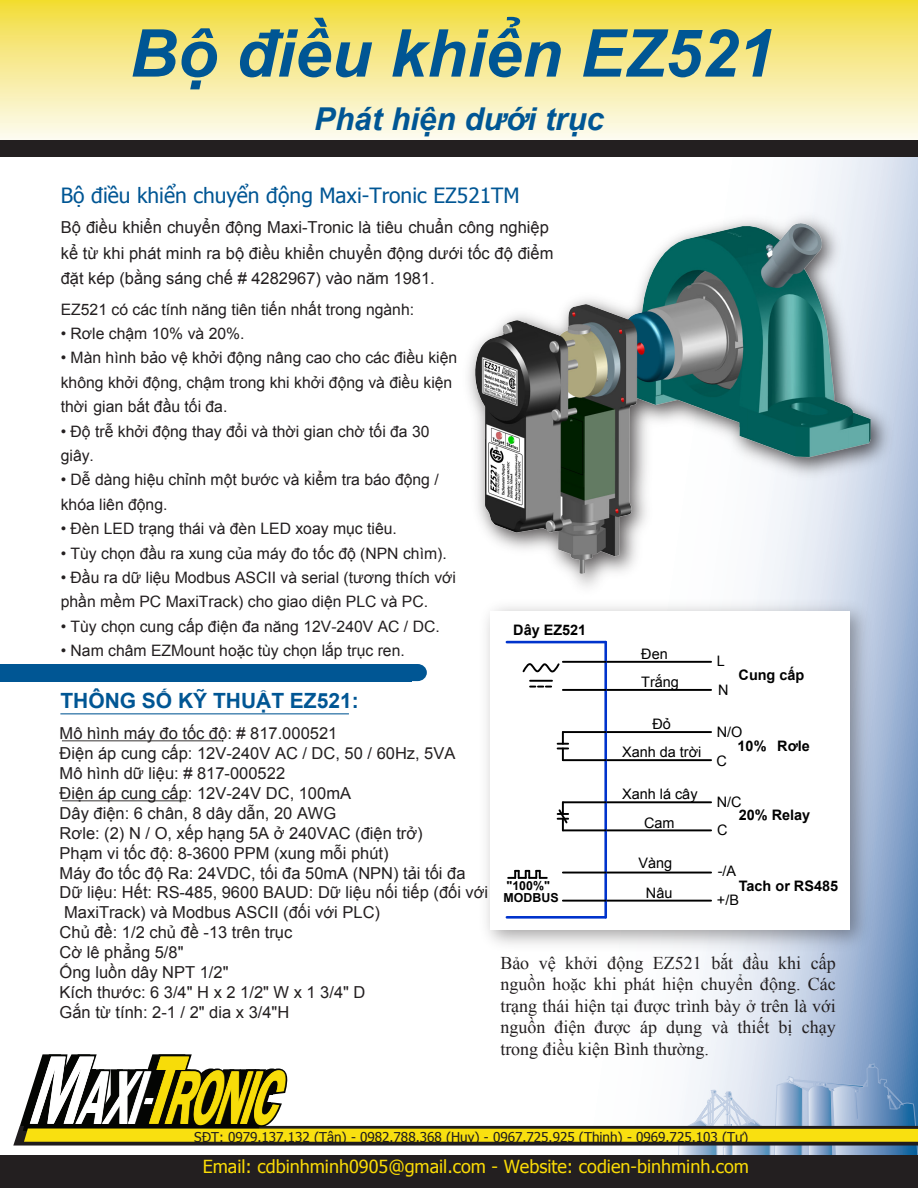
<style>
.page{position:relative;width:918px;height:1188px;background:#fff}
.page>*{position:absolute;margin:0;border:0;box-sizing:border-box;transform-origin:0 0}
.t1{font:italic 600 78.3px "Franklin Gothic";color:#040503;scale:.54 1}
.t2{font:italic 700 66px "Arial";color:#005694}
.t3{font:italic 700 31.5px "Arial";color:#005694}
.t4{font:21px "Tahoma";color:#005694}
.t5{font:700 21px "Arial";color:#005694}
.t6{font:18px/21.5px "Times New Roman";color:#231f20;text-align:justify}
.t7{font:18px "Tahoma";color:#fadb06}
.t8{font:16.5px/19.8px "Arial";color:#231f20}
.t9{font:15.75px/24.5px "Arial";color:#231f20}
.t10{font:14.4px/28px "Arial";color:#000;text-align:center}
.t11{font:700 14.4px "Arial";color:#000}
.t12{font:13.5px "Tahoma";color:#201d1e}
.t13{font:700 12.45px "Arial";color:#000}
.s1{font-size:100.65px}
.s2{font-size:53.7px}
</style>
<div class="page">
<svg style="left:697px;top:157px;width:221px;height:859px"></svg>
<div style="left:0;top:664px;width:412px;height:17px;background:#005694"></div>
<svg style="left:412px;top:664px;width:15px;height:17px"></svg>
<div style="left:0;top:1155px;width:918px;height:33px;background:#231f20"></div>
<hr style="left:62px;top:740px;width:159px;height:1px;background:#231f20">
<hr style="left:62px;top:800px;width:124px;height:1px;background:#231f20">
<svg style="left:0;top:0;width:918px;height:141px;background:#f6ea96"></svg>
<div style="left:0;top:141px;width:918px;height:16px;background:#231f20"></div>
<img style="left:573px;top:206px;width:326px;height:396px">
<img style="left:468px;top:216px;width:411px;height:360px">
<hr style="left:60px;top:713px;width:289px;height:1px;background:#005694">
<img style="left:486px;top:594px;width:393px;height:364px">
<div style="left:491px;top:611px;width:359px;height:319px;background:#fff"></div>
<hr style="left:606px;top:900px;width:105px;height:2px;background:#000">
<hr style="left:606px;top:872px;width:105px;height:2px;background:#000">
<hr style="left:606px;top:829px;width:105px;height:2px;background:#000">
<hr style="left:606px;top:801px;width:105px;height:2px;background:#000">
<hr style="left:606px;top:759px;width:105px;height:2px;background:#000">
<hr style="left:606px;top:731px;width:105px;height:2px;background:#000">
<hr style="left:606px;top:689px;width:105px;height:2px;background:#000">
<hr style="left:606px;top:661px;width:105px;height:2px;background:#000">
<hr style="left:604px;top:642px;width:3px;height:275px;background:#03c">
<hr style="left:507px;top:641px;width:99px;height:2px;background:#03c">
<hr style="left:507px;top:916px;width:99px;height:3px;background:#03c">
<hr style="left:563px;top:731px;width:43px;height:2px;background:#000">
<hr style="left:563px;top:689px;width:43px;height:2px;background:#000">
<hr style="left:563px;top:661px;width:43px;height:2px;background:#000">
<hr style="left:563px;top:759px;width:43px;height:2px;background:#000">
<hr style="left:563px;top:801px;width:43px;height:2px;background:#000">
<hr style="left:563px;top:829px;width:43px;height:2px;background:#000">
<hr style="left:563px;top:872px;width:43px;height:2px;background:#000">
<hr style="left:563px;top:900px;width:43px;height:2px;background:#000">
<svg style="left:558px;top:732px;width:10px;height:28px"></svg>
<svg style="left:557px;top:802px;width:12px;height:28px"></svg>
<svg style="left:522px;top:663px;width:38px;height:10px"></svg>
<svg style="left:508px;top:870px;width:39px;height:9px"></svg>
<hr style="left:530px;top:680px;width:22px;height:2px;background:#000">
<svg style="left:530px;top:686px;width:22px;height:2px"></svg>
<svg style="left:13px;top:1016px;width:905px;height:139px"></svg>
<h2 class="t2" style="left:130px;top:17px;width:646px">Bộ điều khiển EZ521</h2>
<h3 class="t3" style="left:314px;top:101px;width:292px">Phát hiện dưới trục</h3>
<p class="t4" style="left:61px;top:182px;width:460px">Bộ điều khiển chuyển động Maxi-Tronic EZ521TM</p>
<p class="t8" style="left:61px;top:215px;width:494px;line-height:25.5px">Bộ điều khiển chuyển động Maxi-Tronic là tiêu chuẩn công nghiệp kể từ khi phát minh ra bộ điều khiển chuyển động dưới tốc độ điểm đặt kép (bằng sáng chế # 4282967) vào năm 1981.</p>
<p class="t9" style="left:61px;top:297px;width:355px">EZ521 có các tính năng tiên tiến nhất trong ngành:</p>
<p class="t9" style="left:61px;top:321px;width:185px">• Rơle chậm 10% và 20%.</p>
<p class="t9" style="left:61px;top:346px;width:398px">• Màn hình bảo vệ khởi động nâng cao cho các điều kiện không khởi động, chậm trong khi khởi động và điều kiện thời gian bắt đầu tối đa.</p>
<p class="t9" style="left:61px;top:419px;width:370px">• Độ trễ khởi động thay đổi và thời gian chờ tối đa 30 giây.</p>
<p class="t9" style="left:61px;top:468px;width:380px">• Dễ dàng hiệu chỉnh một bước và kiểm tra báo động / khóa liên động.</p>
<p class="t9" style="left:61px;top:516px;width:338px">• Đèn LED trạng thái và đèn LED xoay mục tiêu.</p>
<p class="t9" style="left:61px;top:541px;width:388px">• Tùy chọn đầu ra xung của máy đo tốc độ (NPN chìm).</p>
<p class="t9" style="left:61px;top:565px;width:397px">• Đầu ra dữ liệu Modbus ASCII và serial (tương thích với phần mềm PC MaxiTrack) cho giao diện PLC và PC.</p>
<p class="t9" style="left:61px;top:614px;width:381px">• Tùy chọn cung cấp điện đa năng 12V-240V AC / DC.</p>
<p class="t9" style="left:61px;top:638px;width:346px">• Nam châm EZMount hoặc tùy chọn lắp trục ren.</p>
<p class="t5" style="left:60px;top:689px;width:300px">THÔNG SỐ KỸ THUẬT EZ521:</p>
<p class="t11" style="left:513px;top:622px;width:75px">Dây EZ521</p>
<p class="t10" style="left:641px;top:640px;width:39px;text-align:left">Đen<br>Trắng</p>
<p class="t10" style="left:717px;top:647px;width:10px">L</p>
<p class="t10" style="left:718px;top:676px;width:12px">N</p>
<p class="t11" style="left:739px;top:667px;width:67px">Cung cấp</p>
<p class="t8" style="left:60px;top:724px;width:430px">Mô hình máy đo tốc độ: # 817.000521<br>Điện áp cung cấp: 12V-240V AC / DC, 50 / 60Hz, 5VA<br>Mô hình dữ liệu: # 817-000522<br>Điện áp cung cấp: 12V-24V DC, 100mA<br>Dây điện: 6 chân, 8 dây dẫn, 20 AWG<br>Rơle: (2) N / O, xếp hạng 5A ở 240VAC (điện trở)<br>Phạm vi tốc độ: 8-3600 PPM (xung mỗi phút)<br>Máy đo tốc độ Ra: 24VDC, tối đa 50mA (NPN) tải tối đa Dữ liệu: Hết: RS-485, 9600 BAUD: Dữ liệu nối tiếp (đối với MaxiTrack) và Modbus ASCII (đối với PLC)<br>Chủ đề: 1/2 chủ đề -13 trên trục<br>Cờ lê phẳng 5/8"<br>Ống luồn dây NPT 1/2"<br>Kích thước: 6 3/4" H x 2 1/2" W x 1 3/4" D<br>Gắn từ tính: 2-1 / 2" dia x 3/4"H</p>
<h1 class="t1" style="left:25px;top:1049px;width:520px"><span class="s1">M</span>AXI<span class="s1">T</span><span class="s2">-</span> RONIC</h1>
<p class="t10" style="left:622px;top:710px;width:81px">Đỏ<br>Xanh da trời</p>
<p class="t10" style="left:717px;top:718px;width:27px">N/O</p>
<p class="t10" style="left:717px;top:747px;width:12px">C</p>
<p class="t11" style="left:738px;top:736px;width:74px">10% Rơle</p>
<p class="t10" style="left:622px;top:780px;width:77px">Xanh lá cây<br>Cam</p>
<p class="t10" style="left:638px;top:849px;width:35px;line-height:29.2px">Vàng<br>Nâu</p>
<p class="t10" style="left:718px;top:857px;width:20px">-/A</p>
<p class="t10" style="left:717px;top:788px;width:26px;text-align:left">N/C<br>C</p>
<p class="t11" style="left:739px;top:806px;width:73px">20% Relay</p>
<p class="t13" style="left:507px;top:878px;width:45px">"100%"</p>
<p class="t11" style="left:739px;top:876px;width:101px">Tach or RS485</p>
<p class="t13" style="left:504px;top:890px;width:57px">MODBUS</p>
<p class="t10" style="left:717px;top:886px;width:24px">+/B</p>
<p class="t6" style="left:500px;top:952px;width:337px">Bảo vệ khởi động EZ521 bắt đầu khi cấp nguồn hoặc khi phát hiện chuyển động. Các trạng thái hiện tại được trình bày ở trên là với nguồn điện được áp dụng và thiết bị chạy trong điều kiện Bình thường.</p>
<p class="t12" style="left:194px;top:1128px;width:556px">SĐT: 0979.137.132 (Tân) - 0982.788.368 (Huy) - 0967.725.925 (Thịnh) - 0969.725.103 (Tự)</p>
<p class="t7" style="left:203px;top:1155px;width:548px">Email: cdbinhminh0905@gmail.com - Website: codien-binhminh.com</p>
</div>
